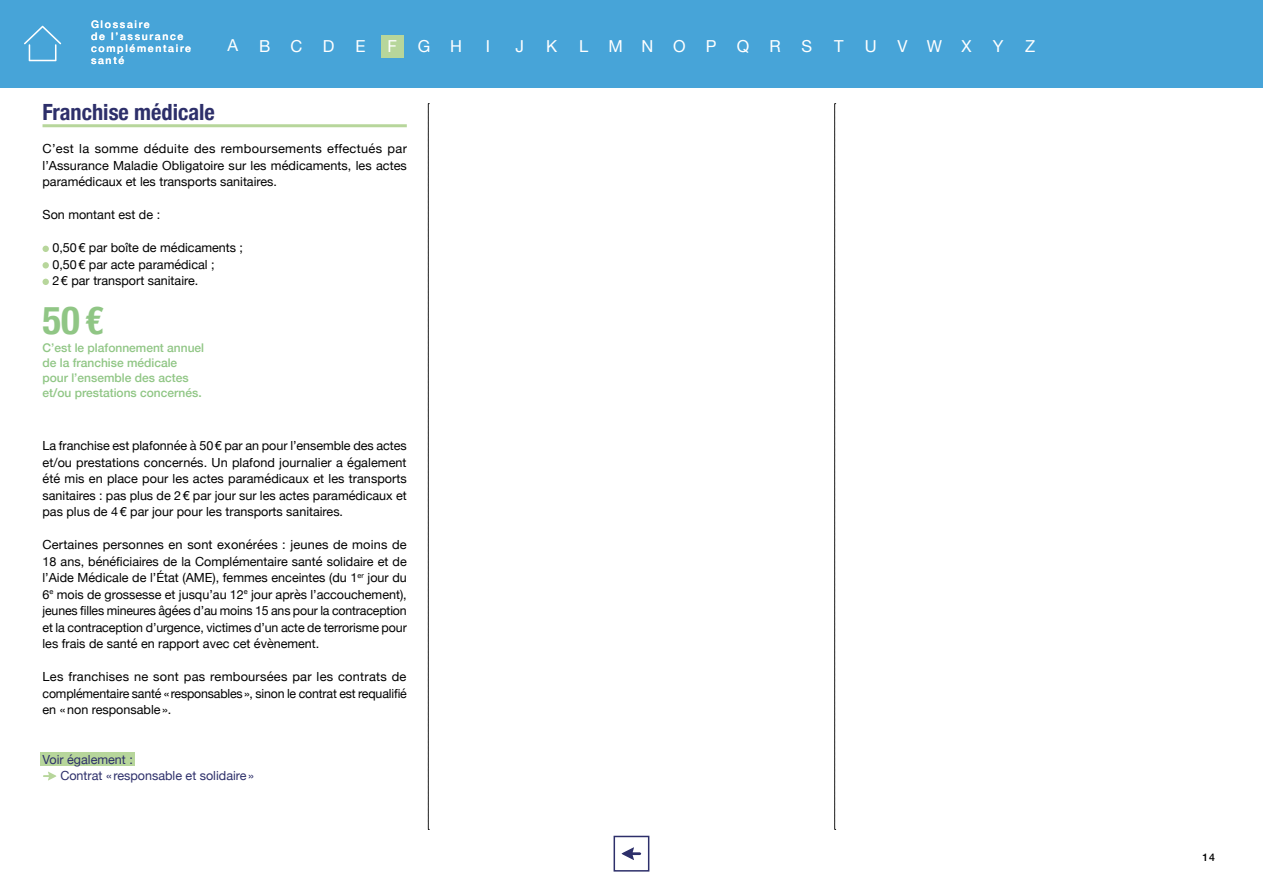
<style>
.page{position:relative;width:1263px;height:893px;background:#fff}
.page>*{position:absolute;margin:0;border:0;box-sizing:border-box;transform-origin:0 0}
.t1{font:700 condensed 39px "Helvetica Neue";color:#90c685}
.t2{font:700 condensed 22.35px "Helvetica Neue";color:#2d2f6a}
.t3{font:16.5px "Helvetica Neue";letter-spacing:1.215em;color:#fff}
.t4{font:12.6px/16.5px "Helvetica Neue";color:#000;text-align:justify}
.t5{font:12.6px/16.5px "Helvetica Neue";color:#2d2f6a}
.t6{font:500 12px/15px "Helvetica Neue";color:#90c685}
.t7{font:500 10.5px/12px "Helvetica Neue";letter-spacing:.16em;color:#fff}
.t8{font:500 10.5px "Helvetica Neue";color:#000}
</style>
<div class="page">
<div style="left:0;top:0;width:1263px;height:87px;background:#47a4d8"></div>
<div style="left:40px;top:752px;width:95px;height:14px;background:#b7d69b"></div>
<svg style="left:43px;top:246px;width:6px;height:6px"></svg>
<div style="left:43px;top:262px;width:6px;height:7px;background:#b7d69b;border-radius:50%"></div>
<svg style="left:43px;top:279px;width:6px;height:6px"></svg>
<svg style="left:43px;top:771px;width:14px;height:9px"></svg>
<hr style="left:43px;top:124px;width:364px;height:3px;background:#b7d69b">
<div style="left:613px;top:836px;width:36px;height:36px;border:2px solid #2d2f6a"></div>
<svg style="left:621px;top:847px;width:20px;height:13px"></svg>
<svg style="left:24px;top:26px;width:37px;height:35px"></svg>
<div style="left:381px;top:35px;width:23px;height:23px;background:#b7d69b"></div>
<svg style="left:428px;top:103px;width:1px;height:727px"></svg>
<svg style="left:834px;top:103px;width:2px;height:727px"></svg>
<p class="t7" style="left:91px;top:18px;width:102px">Glossaire<br>de l’assurance complémentaire santé</p>
<h3 class="t3" style="left:227px;top:33px;width:12px">A</h3>
<h3 class="t3" style="left:259px;top:34px;width:77px">BCD</h3>
<h3 class="t3" style="left:387px;top:34px;width:11px">F</h3>
<h3 class="t3" style="left:355px;top:34px;width:12px">E</h3>
<h3 class="t3" style="left:418px;top:34px;width:46px">G H</h3>
<h3 class="t3" style="left:486px;top:34px;width:6px">I</h3>
<h3 class="t3" style="left:516px;top:34px;width:10px">J</h3>
<h3 class="t3" style="left:546px;top:34px;width:13px">K</h3>
<h3 class="t3" style="left:579px;top:34px;width:203px">LMNOPQR</h3>
<h3 class="t3" style="left:801px;top:34px;width:12px">S</h3>
<h3 class="t3" style="left:834px;top:34px;width:11px">T</h3>
<h3 class="t3" style="left:865px;top:34px;width:13px">U</h3>
<h3 class="t3" style="left:897px;top:34px;width:75px">VWX</h3>
<h3 class="t3" style="left:993px;top:34px;width:12px">Y</h3>
<h3 class="t3" style="left:1025px;top:34px;width:12px">Z</h3>
<h2 class="t2" style="left:43px;top:93px;width:174px">Franchise médicale</h2>
<p class="t4" style="left:43px;top:141px;width:366px">C’est la somme déduite des remboursements effectués par l’Assurance Maladie Obligatoire sur les médicaments, les actes paramédicaux et les transports sanitaires.</p>
<p class="t4" style="left:43px;top:207px;width:119px">Son montant est de :</p>
<p class="t4" style="left:52px;top:240px;width:192px;text-align:left">0,50€ par boîte de médicaments ;<br>0,50€ par acte paramédical ;<br>2€ par transport sanitaire.</p>
<h1 class="t1" style="left:43px;top:288px;width:63px">50€</h1>
<p class="t6" style="left:43px;top:339px;width:163px">C’est le plafonnement annuel de la franchise médicale pour l’ensemble des actes et/ou prestations concernés.</p>
<p class="t4" style="left:43px;top:438px;width:366px">La franchise est plafonnée à 50€ par an pour l’ensemble des actes et/ou prestations concernés. Un plafond journalier a également été mis en place pour les actes paramédicaux et les transports sanitaires : pas plus de 2€ par jour sur les actes paramédicaux et pas plus de 4€ par jour pour les transports sanitaires.</p>
<p class="t4" style="left:43px;top:537px;width:366px">Certaines personnes en sont exonérées : jeunes de moins de 18 ans, bénéficiaires de la Complémentaire santé solidaire et de l’Aide Médicale de l’État (AME), femmes enceintes (du 1<sup>er</sup> jour du 6<sup>e</sup> mois de grossesse et jusqu’au 12<sup>e</sup> jour après l’accouchement), jeunes filles mineures âgées d’au moins 15 ans pour la contraception et la contraception d’urgence, victimes d’un acte de terrorisme pour les frais de santé en rapport avec cet évènement.</p>
<p class="t4" style="left:43px;top:669px;width:366px">Les franchises ne sont pas remboursées par les contrats de complémentaire santé «responsables», sinon le contrat est requalifié en «non responsable».</p>
<p class="t5" style="left:60px;top:751px;width:195px;text-indent:-18px">Voir également :<br>Contrat « responsable et solidaire»</p>
<p class="t8" style="left:1202px;top:848px;width:14px">14</p>
</div>
